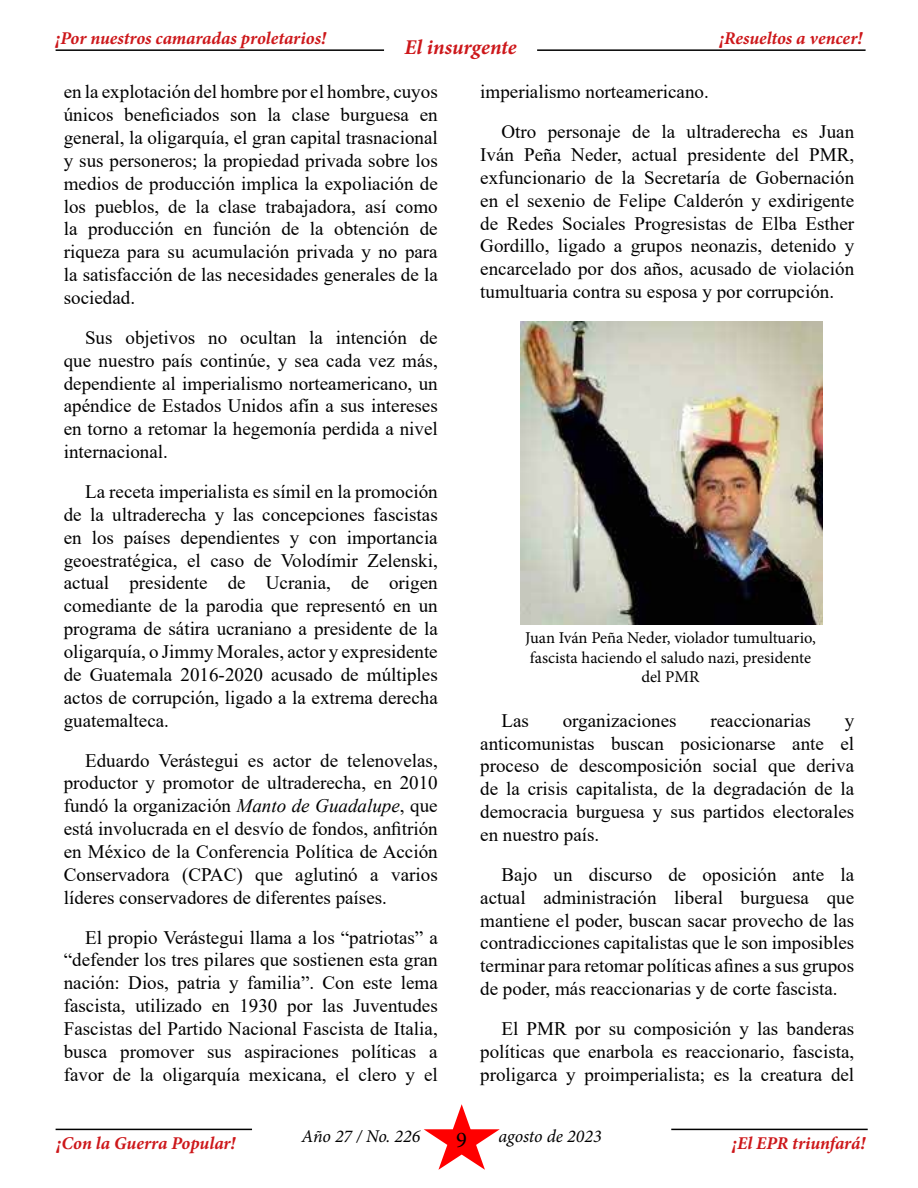
<style>
.page{position:relative;width:918px;height:1188px;background:#fff}
.page>*{position:absolute;margin:0;border:0;box-sizing:border-box;transform-origin:0 0}
.t1{font:22.5px "Minion Pro";color:#000}
.t2{font:italic 700 21px "Minion Pro";color:#cd171a}
.t3{font:19.05px/22.8px "Times New Roman";color:#000;text-align:justify}
.t4{font:italic 700 18px "Minion Pro";letter-spacing:-.005em;color:#cd171a}
.t5{font:italic 18px "Minion Pro";letter-spacing:-.005em;color:#000}
.t6{font:16.5px/19.8px "Minion Pro";color:#000;text-align:center}
.s1{font-style:italic}
</style>
<div class="page">
<hr style="left:56px;top:49px;width:328px;height:2px;background:#000">
<hr style="left:537px;top:49px;width:329px;height:2px;background:#000">
<hr style="left:56px;top:1129px;width:196px;height:1px;background:#000">
<svg style="left:424px;top:1104px;width:76px;height:66px"></svg>
<hr style="left:671px;top:1129px;width:197px;height:1px;background:#000">
<img style="left:521px;top:322px;width:302px;height:302px">
<p class="t4" style="left:56px;top:25px;width:272px">¡Por nuestros camaradas proletarios!</p>
<p class="t4" style="left:719px;top:25px;width:144px">¡Resueltos a vencer!</p>
<p class="t2" style="left:405px;top:32px;width:113px">El insurgente</p>
<p class="t3" style="left:64px;top:80px;width:376px">en la explotación del hombre por el hombre, cuyos únicos beneficiados son la clase burguesa en general, la oligarquía, el gran capital trasnacional y sus personeros; la propiedad privada sobre los medios de producción implica la expoliación de los pueblos, de la clase trabajadora, así como la producción en función de la obtención de riqueza para su acumulación privada y no para la satisfacción de las necesidades generales de la sociedad.</p>
<p class="t3" style="left:64px;top:325px;width:376px;text-indent:21px">Sus objetivos no ocultan la intención de que nuestro país continúe, y sea cada vez más, dependiente al imperialismo norteamericano, un apéndice de Estados Unidos afín a sus intereses en torno a retomar la hegemonía perdida a nivel internacional.</p>
<p class="t3" style="left:64px;top:480px;width:376px;text-indent:21px">La receta imperialista es símil en la promoción de la ultraderecha y las concepciones fascistas en los países dependientes y con importancia geoestratégica, el caso de Volodímir Zelenski, actual presidente de Ucrania, de origen comediante de la parodia que representó en un programa de sátira ucraniano a presidente de la oligarquía, o Jimmy Morales, actor y expresidente de Guatemala 2016-2020 acusado de múltiples actos de corrupción, ligado a la extrema derecha guatemalteca.</p>
<p class="t3" style="left:64px;top:748px;width:376px;text-indent:21px">Eduardo Verástegui es actor de telenovelas, productor y promotor de ultraderecha, en 2010 fundó la organización <span class="s1">Manto de Guadalupe</span>, que está involucrada en el desvío de fondos, anfitrión en México de la Conferencia Política de Acción Conservadora (CPAC) que aglutinó a varios líderes conservadores de diferentes países.</p>
<p class="t3" style="left:64px;top:925px;width:376px;text-indent:21px">El propio Verástegui llama a los “patriotas” a “defender los tres pilares que sostienen esta gran nación: Dios, patria y familia”. Con este lema fascista, utilizado en 1930 por las Juventudes Fascistas del Partido Nacional Fascista de Italia, busca promover sus aspiraciones políticas a favor de la oligarquía mexicana, el clero y el</p>
<p class="t3" style="left:502px;top:71px;width:354px;line-height:39.9px;text-indent:-21px">imperialismo norteamericano.<br>Otro personaje de la ultraderecha es Juan</p>
<p class="t3" style="left:480px;top:143px;width:376px">Iván Peña Neder, actual presidente del PMR, exfuncionario de la Secretaría de Gobernación en el sexenio de Felipe Calderón y exdirigente de Redes Sociales Progresistas de Elba Esther Gordillo, ligado a grupos neonazis, detenido y encarcelado por dos años, acusado de violación tumultuaria contra su esposa y por corrupción.</p>
<p class="t6" style="left:525px;top:628px;width:292px">Juan Iván Peña Neder, violador tumultuario, fascista haciendo el saludo nazi, presidente del PMR</p>
<p class="t3" style="left:502px;top:708px;width:29px">Las</p>
<p class="t3" style="left:563px;top:708px;width:115px">organizaciones</p>
<p class="t3" style="left:710px;top:708px;width:102px">reaccionarias</p>
<p class="t3" style="left:480px;top:708px;width:376px;text-indent:364px">y anticomunistas buscan posicionarse ante el proceso de descomposición social que deriva de la crisis capitalista, de la degradación de la democracia burguesa y sus partidos electorales en nuestro país.</p>
<p class="t3" style="left:480px;top:862px;width:376px;text-indent:21px">Bajo un discurso de oposición ante la actual administración liberal burguesa que mantiene el poder, buscan sacar provecho de las contradicciones capitalistas que le son imposibles terminar para retomar políticas afines a sus grupos de poder, más reaccionarias y de corte fascista.</p>
<p class="t3" style="left:480px;top:1017px;width:376px;text-indent:21px">El PMR por su composición y las banderas políticas que enarbola es reaccionario, fascista, proligarca y proimperialista; es la creatura del</p>
<p class="t5" style="left:302px;top:1124px;width:120px">Año 27 / No. 226</p>
<p class="t5" style="left:499px;top:1124px;width:104px">agosto de 2023</p>
<p class="t1" style="left:456px;top:1124px;width:12px">9</p>
<p class="t4" style="left:57px;top:1131px;width:180px">¡Con la Guerra Popular!</p>
<p class="t4" style="left:732px;top:1131px;width:135px">¡El EPR triunfará!</p>
</div>
